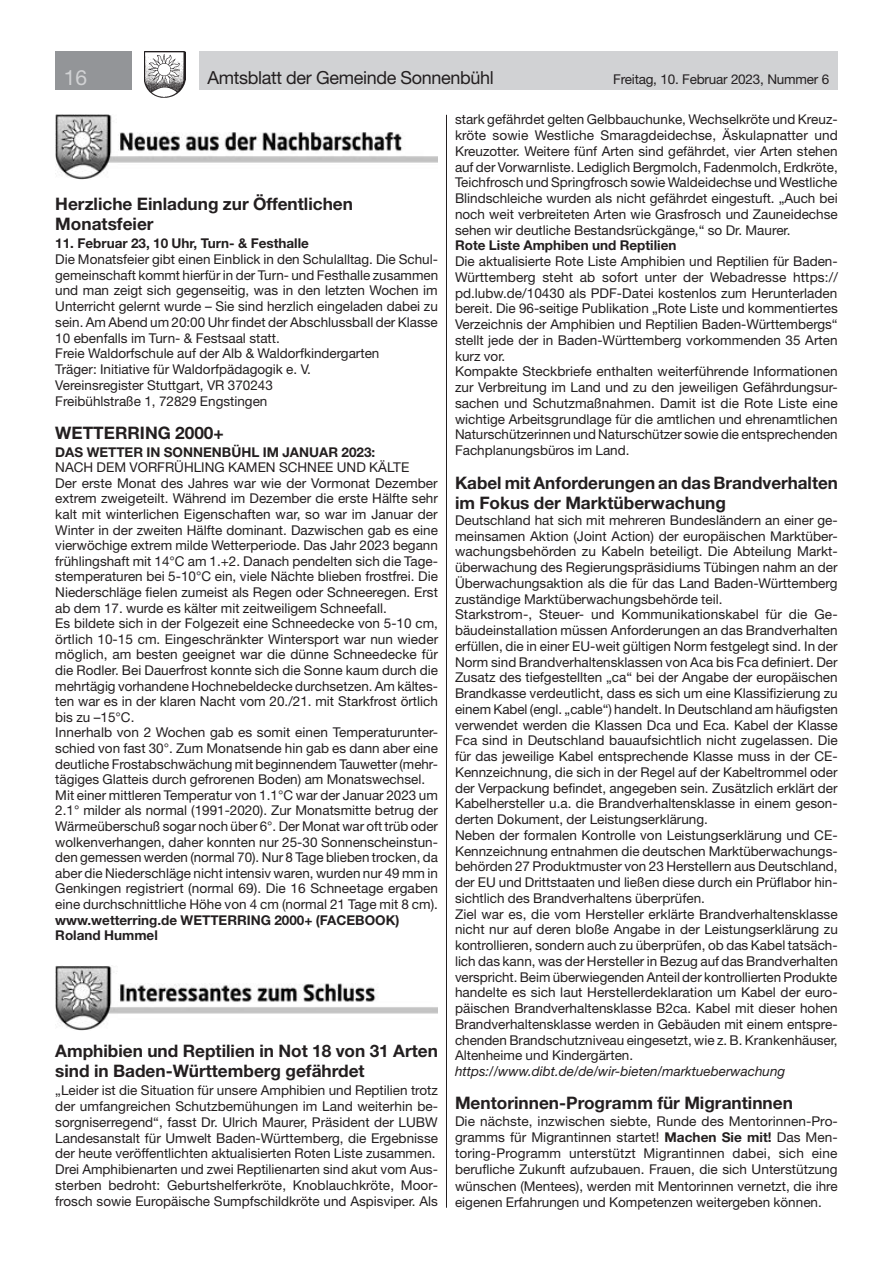
<style>
.page{position:relative;width:893px;height:1263px;background:#fff}
.page>*{position:absolute;margin:0;border:0;box-sizing:border-box;transform-origin:0 0}
.t1{font:21px "Helvetica Neue LT Std";color:#d1d2d4}
.t2{font:18px "Helvetica Neue LT Std";letter-spacing:-.02em;color:#231f20}
.t3{font:700 17.25px/20.5px "Helvetica Neue LT Std";color:#231f20}
.t4{font:13.5px/15.8px "Helvetica Neue LT Std";color:#231f20}
.t5{font:700 13.5px/15.6px "Helvetica Neue LT Std";color:#231f20}
.t6{font:italic 13.5px "Helvetica Neue LT Std";color:#231f20}
.s1{font-weight:700}
</style>
<div class="page">
<div style="left:199px;top:51px;width:639px;height:38px;background:#d1d2d4"></div>
<div style="left:55px;top:51px;width:77px;height:38px;background:#939598"></div>
<img style="left:145px;top:51px;width:41px;height:47px">
<img style="left:55px;top:115px;width:383px;height:64px">
<img style="left:55px;top:966px;width:383px;height:65px">
<hr style="left:446px;top:115px;width:1px;height:1093px;background:#231f20">
<h1 class="t1" style="left:64px;top:65px;width:25px">16</h1>
<h2 class="t2" style="left:207px;top:67px;width:288px">Amtsblatt der Gemeinde Sonnenbühl</h2>
<p class="t4" style="left:613px;top:71px;width:217px">Freitag, 10. Februar 2023, Nummer 6</p>
<p class="t3" style="left:55px;top:193px;width:299px">Herzliche Einladung zur Öffentlichen<br>Monatsfeier</p>
<p class="t5" style="left:55px;top:235px;width:255px">11. Februar 23, 10 Uhr, Turn- &amp; Festhalle</p>
<p class="t4" style="left:55px;top:251px;width:384px">Die Monatsfeier gibt einen Einblick in den Schulalltag. Die Schul&shy;gemeinschaft kommt hierfür in der Turn- und Festhalle zusammen und man zeigt sich gegenseitig, was in den letzten Wochen im Unterricht gelernt wurde – Sie sind herzlich eingeladen dabei zu sein. Am Abend um 20:00 Uhr findet der Abschlussball der Klasse 10 ebenfalls im Turn- &amp; Festsaal statt.<br>Freie Waldorfschule auf der Alb &amp; Waldorfkindergarten<br>Träger: Initiative für Waldorfpädagogik e. V.<br>Vereinsregister Stuttgart, VR 370243<br>Freibühlstraße 1, 72829 Engstingen</p>
<p class="t3" style="left:55px;top:422px;width:170px">WETTERRING 2000+</p>
<p class="t5" style="left:55px;top:444px;width:322px">DAS WETTER IN SONNENBÜHL IM JANUAR 2023:</p>
<p class="t4" style="left:55px;top:459px;width:384px">NACH DEM VORFRÜHLING KAMEN SCHNEE UND KÄLTE<br>Der erste Monat des Jahres war wie der Vormonat Dezember extrem zweigeteilt. Während im Dezember die erste Hälfte sehr kalt mit winterlichen Eigenschaften war, so war im Januar der Winter in der zweiten Hälfte dominant. Dazwischen gab es eine vierwöchige extrem milde Wetterperiode. Das Jahr 2023 begann frühlingshaft mit 14°C am 1.+2. Danach pendelten sich die Tage&shy;stemperaturen bei 5-10°C ein, viele Nächte blieben frostfrei. Die Niederschläge fielen zumeist als Regen oder Schneeregen. Erst ab dem 17. wurde es kälter mit zeitweiligem Schneefall.<br>Es bildete sich in der Folgezeit eine Schneedecke von 5-10 cm, örtlich 10-15 cm. Eingeschränkter Wintersport war nun wieder möglich, am besten geeignet war die dünne Schneedecke für die Rodler. Bei Dauerfrost konnte sich die Sonne kaum durch die mehrtägig vorhandene Hochnebeldecke durchsetzen. Am kältes&shy;ten war es in der klaren Nacht vom 20./21. mit Starkfrost örtlich bis zu –15°C.<br>Innerhalb von 2 Wochen gab es somit einen Temperaturunter&shy;schied von fast 30°. Zum Monatsende hin gab es dann aber eine deutliche Frostabschwächung mit beginnendem Tauwetter (mehr&shy;tägiges Glatteis durch gefrorenen Boden) am Monatswechsel.<br>Mit einer mittleren Temperatur von 1.1°C war der Januar 2023 um 2.1° milder als normal (1991-2020). Zur Monatsmitte betrug der Wärmeüberschuß sogar noch über 6°. Der Monat war oft trüb oder wolkenverhangen, daher konnten nur 25-30 Sonnenscheinstun&shy;den gemessen werden (normal 70). Nur 8 Tage blieben trocken, da aber die Niederschläge nicht intensiv waren, wurden nur 49 mm in Genkingen registriert (normal 69). Die 16 Schneetage ergaben eine durchschnittliche Höhe von 4 cm (normal 21 Tage mit 8 cm).</p>
<p class="t5" style="left:55px;top:912px;width:346px">www.wetterring.de WETTERRING 2000+ (FACEBOOK)<br>Roland Hummel</p>
<p class="t3" style="left:55px;top:1040px;width:384px">Amphibien und Reptilien in Not 18 von 31 Arten sind in Baden-Württemberg gefährdet</p>
<p class="t4" style="left:55px;top:1082px;width:384px">„Leider ist die Situation für unsere Amphibien und Reptilien trotz der umfangreichen Schutzbemühungen im Land weiterhin be&shy;sorgniserregend“, fasst Dr. Ulrich Maurer, Präsident der LUBW Landesanstalt für Umwelt Baden-Württemberg, die Ergebnisse der heute veröffentlichten aktualisierten Roten Liste zusammen.<br>Drei Amphibienarten und zwei Reptilienarten sind akut vom Aus&shy;sterben bedroht: Geburtshelferkröte, Knoblauchkröte, Moor&shy;frosch sowie Europäische Sumpfschildkröte und Aspisviper. Als</p>
<p class="t4" style="left:455px;top:112px;width:384px;text-align:justify">stark gefährdet gelten Gelbbauchunke, Wechselkröte und Kreuz&shy;kröte sowie Westliche Smaragdeidechse, Äskulapnatter und Kreuzotter. Weitere fünf Arten sind gefährdet, vier Arten stehen auf der Vorwarnliste. Lediglich Bergmolch, Fadenmolch, Erdkröte, Teichfrosch und Springfrosch sowie Waldeidechse und Westliche Blindschleiche wurden als nicht gefährdet eingestuft. „Auch bei noch weit verbreiteten Arten wie Grasfrosch und Zauneidechse sehen wir deutliche Bestandsrückgänge,“ so Dr. Maurer.</p>
<p class="t5" style="left:455px;top:238px;width:223px">Rote Liste Amphiben und Reptilien</p>
<p class="t4" style="left:455px;top:253px;width:384px">Die aktualisierte Rote Liste Amphibien und Reptilien für Baden-Württemberg steht ab sofort unter der Webadresse https:// pd.lubw.de/10430 als PDF-Datei kostenlos zum Herunterladen bereit. Die 96-seitige Publikation „Rote Liste und kommentiertes Verzeichnis der Amphibien und Reptilien Baden-Württembergs“ stellt jede der in Baden-Württemberg vorkommenden 35 Arten kurz vor.<br>Kompakte Steckbriefe enthalten weiterführende Informationen zur Verbreitung im Land und zu den jeweiligen Gefährdungsur&shy;sachen und Schutzmaßnahmen. Damit ist die Rote Liste eine wichtige Arbeitsgrundlage für die amtlichen und ehrenamtlichen Naturschützerinnen und Naturschützer sowie die entsprechenden Fachplanungsbüros im Land.</p>
<p class="t3" style="left:455px;top:472px;width:384px">Kabel mit Anforderungen an das Brandverhalten im Fokus der Marktüberwachung</p>
<p class="t4" style="left:455px;top:512px;width:384px">Deutschland hat sich mit mehreren Bundesländern an einer ge&shy;meinsamen Aktion (Joint Action) der europäischen Marktüber&shy;wachungsbehörden zu Kabeln beteiligt. Die Abteilung Markt&shy;überwachung des Regierungspräsidiums Tübingen nahm an der Überwachungsaktion als die für das Land Baden-Württemberg zuständige Marktüberwachungsbehörde teil.<br>Starkstrom-, Steuer- und Kommunikationskabel für die Ge&shy;bäudeinstallation müssen Anforderungen an das Brandverhalten erfüllen, die in einer EU-weit gültigen Norm festgelegt sind. In der Norm sind Brandverhaltensklassen von Aca bis Fca definiert. Der Zusatz des tiefgestellten „ca“ bei der Angabe der europäischen Brandkasse verdeutlicht, dass es sich um eine Klassifizierung zu einem Kabel (engl. „cable“) handelt. In Deutschland am häufigsten verwendet werden die Klassen Dca und Eca. Kabel der Klasse Fca sind in Deutschland bauaufsichtlich nicht zugelassen. Die für das jeweilige Kabel entsprechende Klasse muss in der CE-Kennzeichnung, die sich in der Regel auf der Kabeltrommel oder der Verpackung befindet, angegeben sein. Zusätzlich erklärt der Kabelhersteller u.a. die Brandverhaltensklasse in einem geson&shy;derten Dokument, der Leistungserklärung.<br>Neben der formalen Kontrolle von Leistungserklärung und CE-Kennzeichnung entnahmen die deutschen Marktüberwachungs&shy;behörden 27 Produktmuster von 23 Herstellern aus Deutschland, der EU und Drittstaaten und ließen diese durch ein Prüflabor hin&shy;sichtlich des Brandverhaltens überprüfen.<br>Ziel war es, die vom Hersteller erklärte Brandverhaltensklasse nicht nur auf deren bloße Angabe in der Leistungserklärung zu kontrollieren, sondern auch zu überprüfen, ob das Kabel tatsäch&shy;lich das kann, was der Hersteller in Bezug auf das Brandverhalten verspricht. Beim überwiegenden Anteil der kontrollierten Produkte handelte es sich laut Herstellerdeklaration um Kabel der euro&shy;päischen Brandverhaltensklasse B2ca. Kabel mit dieser hohen Brandverhaltensklasse werden in Gebäuden mit einem entspre&shy;chenden Brandschutzniveau eingesetzt, wie z. B. Krankenhäuser, Altenheime und Kindergärten.</p>
<p class="t6" style="left:455px;top:1063px;width:332px">https://www.dibt.de/de/wir-bieten/marktueberwachung</p>
<p class="t3" style="left:455px;top:1093px;width:339px">Mentorinnen-Programm für Migrantinnen</p>
<p class="t4" style="left:455px;top:1112px;width:384px;line-height:16.2px;text-align:justify">Die nächste, inzwischen siebte, Runde des Mentorinnen-Pro&shy;gramms für Migrantinnen startet! <span class="s1">Machen Sie mit!</span> Das Men&shy;toring-Programm unterstützt Migrantinnen dabei, sich eine berufliche Zukunft aufzubauen. Frauen, die sich Unterstützung wünschen (Mentees), werden mit Mentorinnen vernetzt, die ihre eigenen Erfahrungen und Kompetenzen weitergeben können.</p>
</div>
